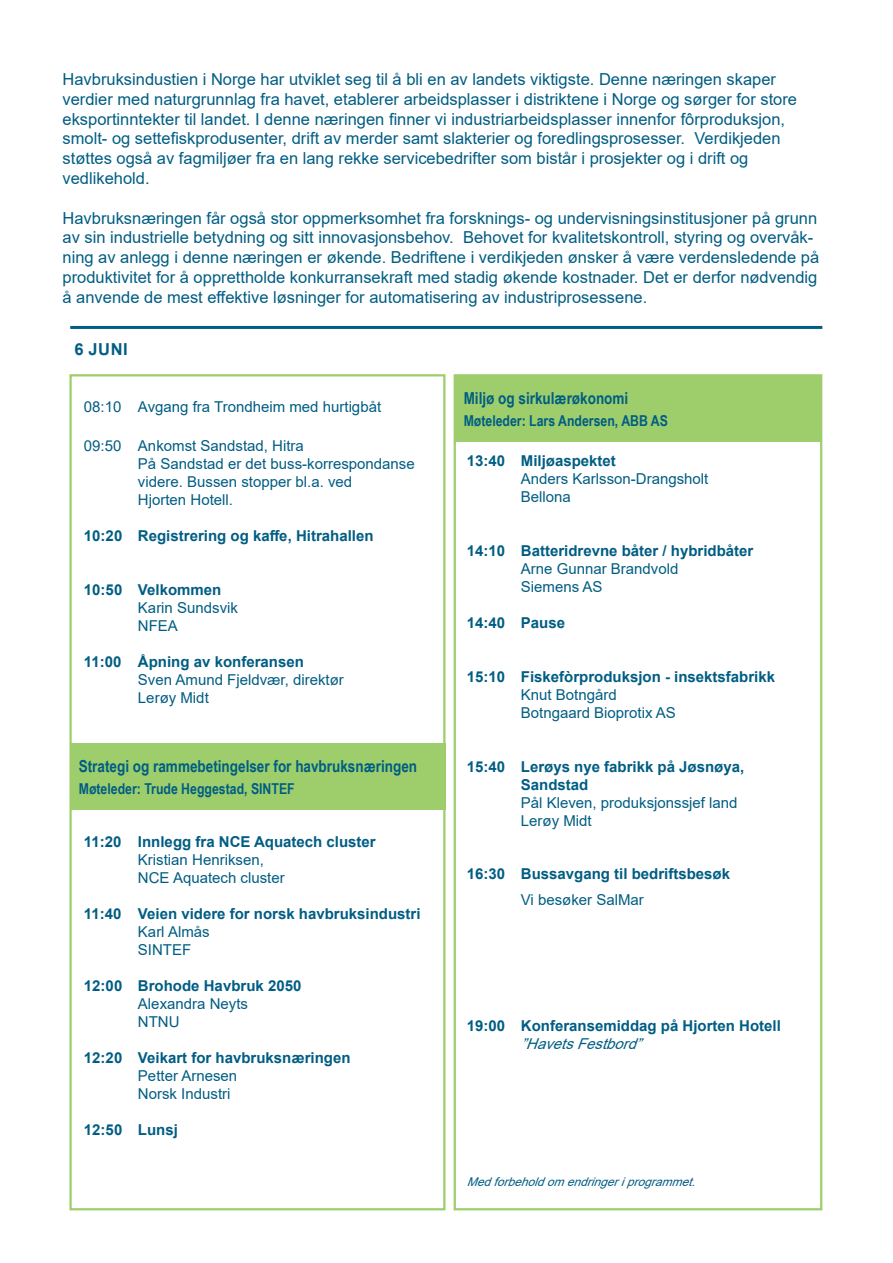
<style>
.page{position:relative;width:893px;height:1263px;background:#fff}
.page>*{position:absolute;margin:0;border:0;box-sizing:border-box;transform-origin:0 0}
.t1{font:16.5px/19.8px "Arial";color:#005d83}
.t2{font:700 16.5px "Arial Narrow";color:#005d83}
.t3{font:700 16.5px "Arial";color:#005d83}
.t4{font:700 15px/18px "Arial";color:#005d83}
.t5{font:15px/18px "Arial";color:#005d83}
.t6{font:700 15px "Arial Narrow";color:#005d83}
.t7{font:italic 15px "Arial";color:#005d83}
.t8{font:italic 12px "Arial";color:#005d83}
.s1{font-weight:400}
.s2{font-weight:700}
</style>
<div class="page">
<div style="left:454px;top:374px;width:368px;height:836px;border:2px solid #9dce6b"></div>
<div style="left:69px;top:374px;width:376px;height:836px;border:2px solid #9dce6b"></div>
<hr style="left:70px;top:326px;width:752px;height:3px;background:#005d83">
<div style="left:70px;top:743px;width:376px;height:67px;background:#9dce6b"></div>
<div style="left:455px;top:375px;width:366px;height:67px;background:#9dce6b"></div>
<p class="t1" style="left:63px;top:69px;width:715px">Havbruksindustien i Norge har utviklet seg til å bli en av landets viktigste. Denne næringen skaper</p>
<p class="t1" style="left:63px;top:89px;width:736px">verdier med naturgrunnlag fra havet, etablerer arbeidsplasser i distriktene i Norge og sørger for store</p>
<p class="t1" style="left:63px;top:109px;width:724px">eksportinntekter til landet. I denne næringen finner vi industriarbeidsplasser innenfor fôrproduksjon, smolt- og settefiskprodusenter, drift av merder samt slakterier og foredlingsprosesser. Verdikjeden</p>
<p class="t1" style="left:63px;top:148px;width:687px">støttes også av fagmiljøer fra en lang rekke servicebedrifter som bistår i prosjekter og i drift og</p>
<p class="t1" style="left:63px;top:168px;width:89px">vedlikehold.</p>
<p class="t1" style="left:63px;top:208px;width:758px">Havbruksnæringen får også stor oppmerksomhet fra forsknings- og undervisningsinstitusjoner på grunn av sin industrielle betydning og sitt innovasjonsbehov. Behovet for kvalitetskontroll, styring og overvåk&shy;ning av anlegg i denne næringen er økende. Bedriftene i verdikjeden ønsker å være verdensledende på produktivitet for å opprettholde konkurransekraft med stadig økende kostnader. Det er derfor nødvendig å anvende de mest effektive løsninger for automatisering av industriprosessene.</p>
<p class="t3" style="left:75px;top:337px;width:55px">6 JUNI</p>
<p class="t5" style="left:84px;top:397px;width:299px">08:10 Avgang fra Trondheim med hurtigbåt</p>
<p class="t5" style="left:84px;top:437px;width:221px">09:50 Ankomst Sandstad, Hitra</p>
<p class="t5" style="left:138px;top:455px;width:278px">På Sandstad er det buss-korrespondanse videre. Bussen stopper bl.a. ved</p>
<p class="t5" style="left:138px;top:491px;width:97px">Hjorten Hotell.</p>
<p class="t4" style="left:84px;top:527px;width:291px">10:20 Registrering og kaffe, Hitrahallen</p>
<p class="t4" style="left:138px;top:581px;width:102px;text-indent:-54px">10:50 Velkommen<br><span class="s1">Karin Sundsvik</span></p>
<p class="t5" style="left:138px;top:617px;width:42px">NFEA</p>
<p class="t4" style="left:84px;top:653px;width:221px">11:00 Åpning av konferansen</p>
<p class="t5" style="left:138px;top:671px;width:207px">Sven Amund Fjeldvær, direktør</p>
<p class="t5" style="left:138px;top:689px;width:72px">Lerøy Midt</p>
<p class="t2" style="left:79px;top:753px;width:340px">Strategi og rammebetingelser for havbruksnæringen</p>
<p class="t6" style="left:79px;top:777px;width:217px">Møteleder: Trude Heggestad, SINTEF</p>
<p class="t4" style="left:84px;top:833px;width:293px">11:20 Innlegg fra NCE Aquatech cluster</p>
<p class="t5" style="left:138px;top:851px;width:127px">Kristian Henriksen,</p>
<p class="t5" style="left:138px;top:869px;width:148px">NCE Aquatech cluster</p>
<p class="t4" style="left:84px;top:905px;width:338px">11:40 Veien videre for norsk havbruksindustri</p>
<p class="t5" style="left:138px;top:923px;width:73px">Karl Almås</p>
<p class="t5" style="left:138px;top:941px;width:55px">SINTEF</p>
<p class="t4" style="left:84px;top:977px;width:219px">12:00 Brohode Havbruk 2050</p>
<p class="t5" style="left:138px;top:995px;width:112px">Alexandra Neyts</p>
<p class="t5" style="left:138px;top:1013px;width:43px">NTNU</p>
<p class="t4" style="left:138px;top:1049px;width:214px;text-indent:-54px">12:20 Veikart for havbruksnæringen<br><span class="s1">Petter Arnesen</span></p>
<p class="t5" style="left:138px;top:1085px;width:94px">Norsk Industri</p>
<p class="t4" style="left:84px;top:1121px;width:96px">12:50 Lunsj</p>
<p class="t2" style="left:464px;top:386px;width:166px">Miljø og sirkulærøkonomi</p>
<p class="t6" style="left:464px;top:410px;width:206px">Møteleder: Lars Andersen, ABB AS</p>
<p class="t4" style="left:467px;top:451px;width:151px">13:40 Miljøaspektet</p>
<p class="t5" style="left:521px;top:469px;width:189px">Anders Karlsson-Drangsholt</p>
<p class="t5" style="left:521px;top:487px;width:52px">Bellona</p>
<p class="t4" style="left:467px;top:541px;width:288px">14:10 Batteridrevne båter / hybridbåter</p>
<p class="t5" style="left:521px;top:559px;width:159px">Arne Gunnar Brandvold</p>
<p class="t5" style="left:521px;top:577px;width:83px">Siemens AS</p>
<p class="t4" style="left:467px;top:613px;width:100px">14:40 Pause</p>
<p class="t4" style="left:467px;top:667px;width:310px">15:10 Fiskefòrproduksjon - insektsfabrikk</p>
<p class="t5" style="left:521px;top:685px;width:97px">Knut Botngård</p>
<p class="t5" style="left:521px;top:703px;width:157px">Botngaard Bioprotix AS</p>
<p class="t4" style="left:467px;top:757px;width:279px">15:40 Lerøys nye fabrikk på Jøsnøya,</p>
<p class="t5" style="left:521px;top:775px;width:218px"><span class="s2">Sandstad<br></span>Pål Kleven, produksjonssjef land</p>
<p class="t5" style="left:521px;top:811px;width:72px">Lerøy Midt</p>
<p class="t4" style="left:467px;top:865px;width:265px">16:30 Bussavgang til bedriftsbesøk</p>
<p class="t5" style="left:521px;top:891px;width:125px">Vi besøker SalMar</p>
<p class="t4" style="left:467px;top:1017px;width:316px">19:00 Konferansemiddag på Hjorten Hotell</p>
<p class="t7" style="left:521px;top:1034px;width:129px">”HavetsFestbord”</p>
<p class="t8" style="left:467px;top:1173px;width:236px">Medforbeholdomendringeriprogrammet.</p>
</div>
